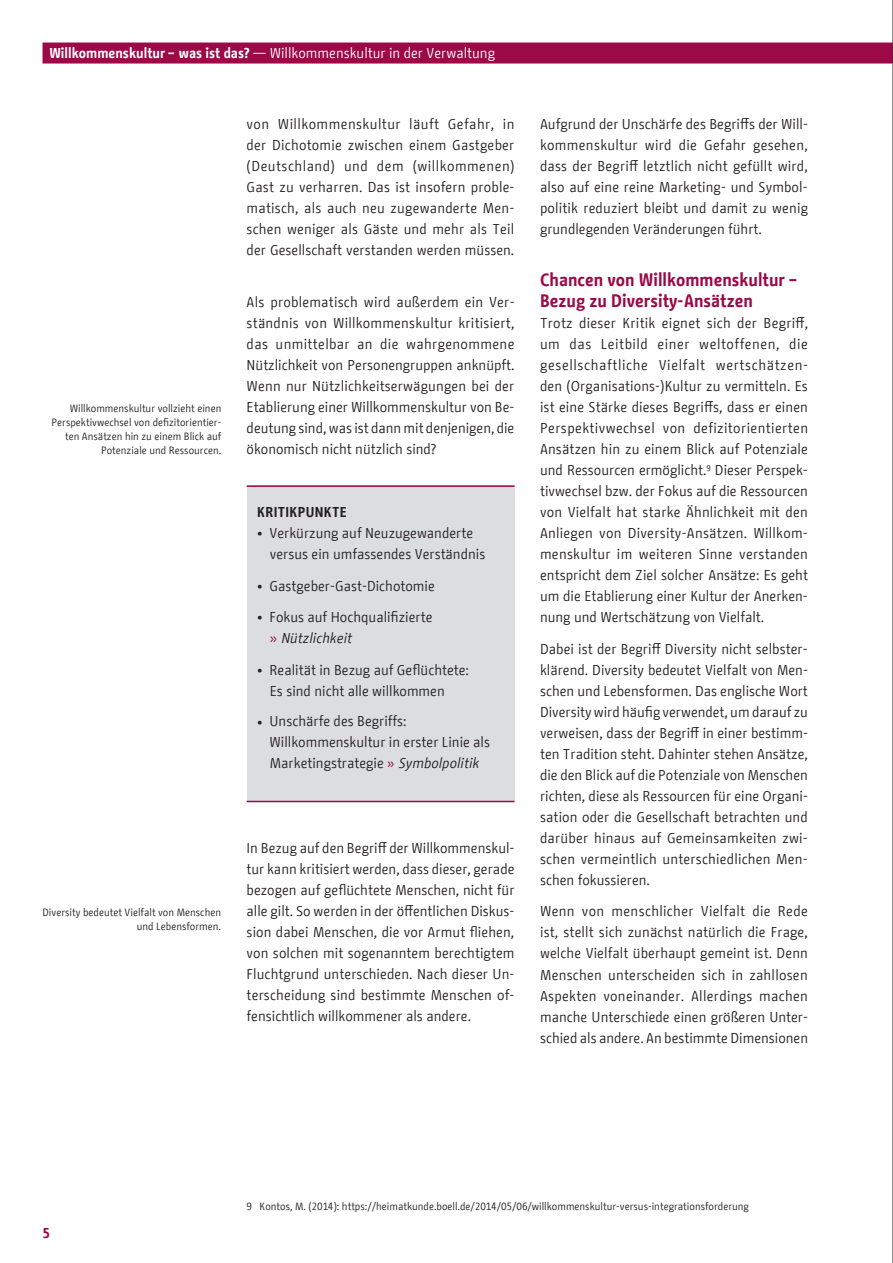
<style>
.page{position:relative;width:893px;height:1263px;background:#fff}
.page>*{position:absolute;margin:0;border:0;box-sizing:border-box;transform-origin:0 0}
.t1{font:700 18px/21px "BMF Change";color:#9b0946}
.t2{font:14.25px/21px "BMF Change";color:#231f20;text-align:justify}
.t3{font:14.25px "BMF Change";color:#fff}
.t4{font:700 14.25px "BMF Change";letter-spacing:.02em;color:#231f20}
.t5{font:700 14.25px "BMF Change";color:#9b0946}
.t6{font:10.5px/14px "BMF Change";color:#231f20;text-align:right}
.s1{font-weight:700}
.s2{color:#9b0946}
.s3{font-style:italic}
</style>
<div class="page">
<div style="left:53px;top:43px;width:829px;height:21px;background:#9b0946"></div>
<hr style="left:892px;top:0;width:1px;height:1263px;background:#231f20">
<div style="left:247px;top:486px;width:267px;height:315px;background:#dcdddf"></div>
<hr style="left:247px;top:801px;width:267px;height:1px;background:#9b0946">
<hr style="left:247px;top:485px;width:267px;height:2px;background:#9b0946">
<p class="t3" style="left:49px;top:43px;width:447px"><span class="s1">Willkommenskultur – was ist das?</span> — Willkommenskultur in der Verwaltung</p>
<p class="t6" style="left:52px;top:402px;width:171px">Willkommenskultur vollzieht einen Perspektivwechsel von defizitorientier&shy;ten Ansätzen hin zu einem Blick auf Potenziale und Ressourcen.</p>
<p class="t2" style="left:247px;top:113px;width:270px">von Willkommenskultur läuft Gefahr, in der Dichotomie zwischen einem Gastgeber (Deutschland) und dem (willkommenen)<br>Gast zu verharren. Das ist insofern proble&shy;matisch, als auch neu zugewanderte Men&shy;schen weniger als Gäste und mehr als Teil der Gesellschaft verstanden werden müssen.</p>
<p class="t2" style="left:247px;top:292px;width:269px">Als problematisch wird außerdem ein Ver&shy;ständnis von Willkommenskultur kritisiert, das unmittelbar an die wahrgenommene Nützlichkeit von Personengruppen anknüpft.<br>Wenn nur Nützlichkeitserwägungen bei der Etablierung einer Willkommenskultur von Be&shy;deutung sind, was ist dann mit denjenigen, die ökonomisch nicht nützlich sind?</p>
<p class="t4" style="left:257px;top:502px;width:91px">KRITIKPUNKTE</p>
<p class="t2" style="left:257px;top:523px;width:7px">•</p>
<p class="t2" style="left:270px;top:523px;width:217px">Verkürzung auf Neuzugewanderte versus ein umfassendes Verständnis</p>
<p class="t2" style="left:257px;top:575px;width:7px">•</p>
<p class="t2" style="left:270px;top:575px;width:167px">Gastgeber-Gast-Dichotomie</p>
<p class="t2" style="left:257px;top:607px;width:7px">•</p>
<p class="t2" style="left:270px;top:607px;width:164px">Fokus auf Hochqualifizierte <span class="s2">»</span> <span class="s3">Nützlichkeit</span></p>
<p class="t2" style="left:257px;top:659px;width:7px">•</p>
<p class="t2" style="left:270px;top:659px;width:201px">Realität in Bezug auf Geflüchtete:<br>Es sind nicht alle willkommen</p>
<p class="t2" style="left:257px;top:712px;width:7px">•</p>
<p class="t2" style="left:270px;top:711px;width:222px;text-align:left">Unschärfe des Begriffs:<br>Willkommenskultur in erster Linie als<br>Marketingstrategie <span class="s2">»</span> <span class="s3">Symbolpolitik</span></p>
<p class="t6" style="left:43px;top:906px;width:180px">Diversity bedeutet Vielfalt von Menschen und Lebensformen.</p>
<p class="t2" style="left:247px;top:838px;width:269px">In Bezug auf den Begriff der Willkommenskul&shy;tur kann kritisiert werden, dass dieser, gerade bezogen auf geflüchtete Menschen, nicht für alle gilt. So werden in der öffentlichen Diskus&shy;sion dabei Menschen, die vor Armut fliehen, von solchen mit sogenanntem berechtigtem Fluchtgrund unterschieden. Nach dieser Un&shy;terscheidung sind bestimmte Menschen of&shy;fensichtlich willkommener als andere.</p>
<p class="t2" style="left:540px;top:113px;width:270px">Aufgrund der Unschärfe des Begriffs der Will&shy;kommenskultur wird die Gefahr gesehen, dass der Begriff letztlich nicht gefüllt wird, also auf eine reine Marketing- und Symbol&shy;politik reduziert bleibt und damit zu wenig grundlegenden Veränderungen führt.</p>
<h3 class="t1" style="left:540px;top:270px;width:260px">Chancen von Willkommenskultur –<br>Bezug zu Diversity-Ansätzen</h3>
<p class="t2" style="left:540px;top:313px;width:270px">Trotz dieser Kritik eignet sich der Begriff, um das Leitbild einer weltoffenen, die gesellschaftliche Vielfalt wertschätzen&shy;den (Organisations-)Kultur zu vermitteln. Es ist eine Stärke dieses Begriffs, dass er einen Perspektivwechsel von defizitorientierten Ansätzen hin zu einem Blick auf Potenziale und Ressourcen ermöglicht.<sup>9</sup> Dieser Perspek&shy;tivwechsel bzw. der Fokus auf die Ressourcen von Vielfalt hat starke Ähnlichkeit mit den Anliegen von Diversity-Ansätzen. Willkom&shy;menskultur im weiteren Sinne verstanden entspricht dem Ziel solcher Ansätze: Es geht um die Etablierung einer Kultur der Anerken&shy;nung und Wertschätzung von Vielfalt.</p>
<p class="t2" style="left:540px;top:638px;width:269px">Dabei ist der Begriff Diversity nicht selbster&shy;klärend. Diversity bedeutet Vielfalt von Men&shy;schen und Lebensformen. Das englische Wort Diversity wird häufig verwendet, um darauf zu verweisen, dass der Begriff in einer bestimm&shy;ten Tradition steht. Dahinter stehen Ansätze, die den Blick auf die Potenziale von Menschen richten, diese als Ressourcen für eine Organi&shy;sation oder die Gesellschaft betrachten und darüber hinaus auf Gemeinsamkeiten zwi&shy;schen vermeintlich unterschiedlichen Men&shy;schen fokussieren.</p>
<p class="t2" style="left:540px;top:901px;width:270px">Wenn von menschlicher Vielfalt die Rede ist, stellt sich zunächst natürlich die Frage, welche Vielfalt überhaupt gemeint ist. Denn Menschen unterscheiden sich in zahllosen Aspekten voneinander. Allerdings machen manche Unterschiede einen größeren Unter&shy;schied als andere. An bestimmte Dimensionen</p>
<p class="t5" style="left:43px;top:1223px;width:9px">5</p>
<p class="t6" style="left:247px;top:1200px;width:504px">9 Kontos, M. (2014): https://heimatkunde.boell.de/2014/05/06/willkommenskultur-versus-integrationsforderung</p>
</div>
